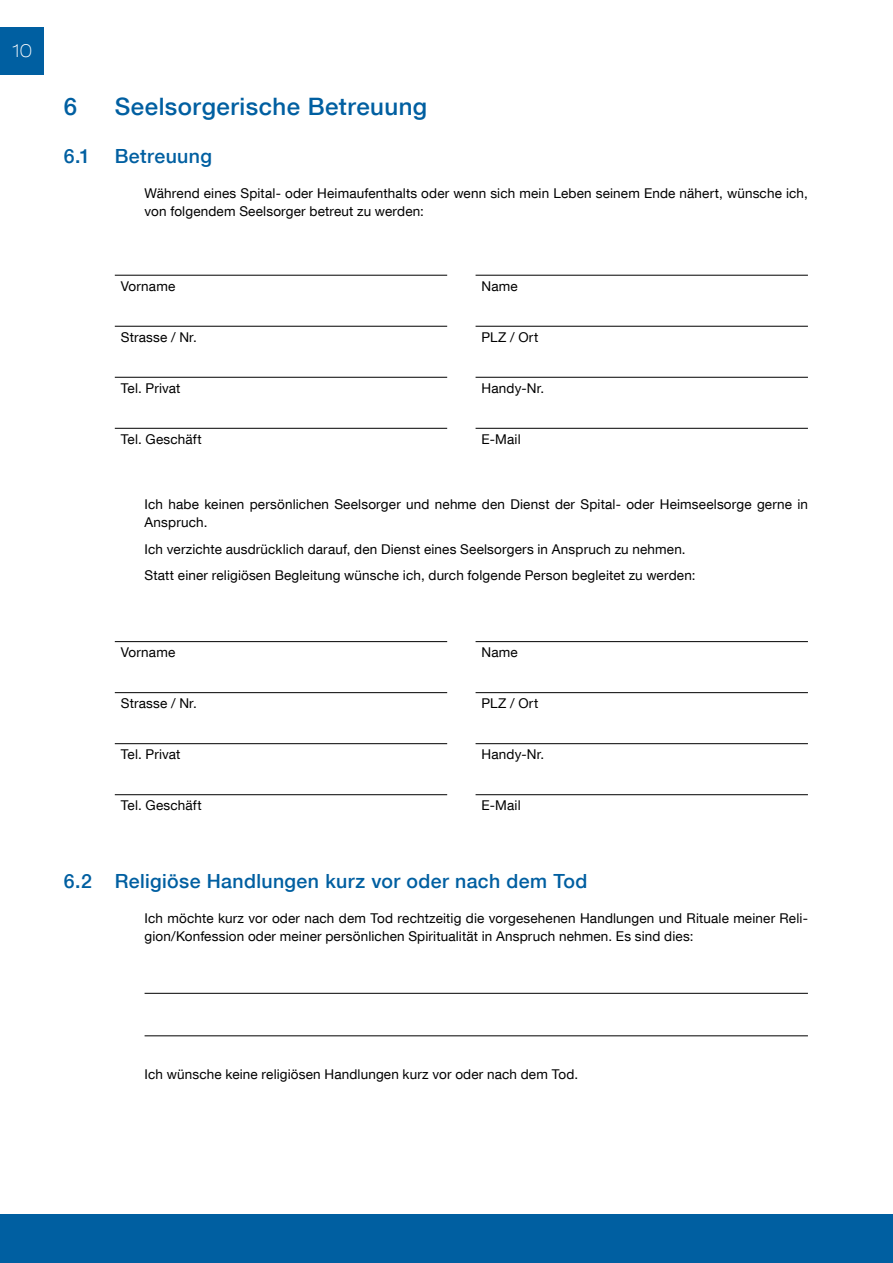
<style>
.page{position:relative;width:893px;height:1263px;background:#fff}
.page>*{position:absolute;margin:0;border:0;box-sizing:border-box;transform-origin:0 0}
.t1{font:500 24px "Helvetica Neue LT Com";letter-spacing:.02em;color:#005fa1}
.t2{font:500 19.5px "Helvetica Neue LT Com";letter-spacing:.02em;color:#005fa1}
.t3{font:100 expanded 18px "Helvetica Neue LT Com";color:#fff}
.Aufzählung_Checkbox{font:13.5px/18px "Helvetica Neue LT Com";letter-spacing:.01em;color:#000}
.Fliesstext_links{font:13.5px "Helvetica Neue LT Com";letter-spacing:.01em;color:#000}
</style>
<div class="page">
<div style="left:0;top:27px;width:44px;height:47px;background:#005fa1"></div>
<div style="left:0;top:1214px;width:893px;height:49px;background:#005fa1"></div>
<hr style="left:115px;top:326px;width:332px;height:1px;background:#000">
<hr style="left:115px;top:377px;width:332px;height:1px;background:#000">
<hr style="left:115px;top:428px;width:332px;height:1px;background:#000">
<hr style="left:476px;top:326px;width:332px;height:1px;background:#000">
<hr style="left:476px;top:377px;width:332px;height:1px;background:#000">
<hr style="left:476px;top:428px;width:332px;height:1px;background:#000">
<hr style="left:115px;top:275px;width:332px;height:1px;background:#000">
<hr style="left:476px;top:275px;width:332px;height:1px;background:#000">
<hr style="left:115px;top:692px;width:332px;height:1px;background:#000">
<hr style="left:115px;top:743px;width:332px;height:1px;background:#000">
<hr style="left:115px;top:794px;width:332px;height:1px;background:#000">
<hr style="left:476px;top:692px;width:332px;height:1px;background:#000">
<hr style="left:476px;top:743px;width:332px;height:1px;background:#000">
<hr style="left:476px;top:794px;width:332px;height:1px;background:#000">
<hr style="left:115px;top:641px;width:332px;height:1px;background:#000">
<hr style="left:476px;top:641px;width:332px;height:1px;background:#000">
<hr style="left:145px;top:993px;width:663px;height:1px;background:#000">
<hr style="left:145px;top:1035px;width:663px;height:1px;background:#000">
<h3 class="t3" style="left:12px;top:40px;width:21px">10</h3>
<p class="t1" style="left:64px;top:92px;width:15px">6</p>
<p class="t1" style="left:115px;top:92px;width:314px">Seelsorgerische Betreuung</p>
<p class="t2" style="left:64px;top:144px;width:28px">6.1</p>
<p class="t2" style="left:115px;top:144px;width:99px">Betreuung</p>
<p class="Aufzählung_Checkbox" style="left:145px;top:184px;width:665px">Während eines Spital- oder Heimaufenthalts oder wenn sich mein Leben seinem Ende nähert, wünsche ich, von folgendem Seelsorger betreut zu werden:</p>
<p class="Fliesstext_links" style="left:121px;top:278px;width:56px">Vorname</p>
<p class="Fliesstext_links" style="left:482px;top:278px;width:38px">Name</p>
<p class="Fliesstext_links" style="left:121px;top:329px;width:77px">Strasse / Nr.</p>
<p class="Fliesstext_links" style="left:482px;top:329px;width:58px">PLZ / Ort</p>
<p class="Fliesstext_links" style="left:121px;top:380px;width:61px">Tel. Privat</p>
<p class="Fliesstext_links" style="left:482px;top:380px;width:64px">Handy-Nr.</p>
<p class="Fliesstext_links" style="left:121px;top:431px;width:82px">Tel. Geschäft</p>
<p class="Fliesstext_links" style="left:482px;top:431px;width:41px">E-Mail</p>
<p class="Aufzählung_Checkbox" style="left:145px;top:495px;width:665px">Ich habe keinen persönlichen Seelsorger und nehme den Dienst der Spital- oder Heimseelsorge gerne in<br>Anspruch.</p>
<p class="Aufzählung_Checkbox" style="left:145px;top:540px;width:543px">Ich verzichte ausdrücklich darauf, den Dienst eines Seelsorgers in Anspruch zu nehmen.</p>
<p class="Aufzählung_Checkbox" style="left:145px;top:566px;width:552px">Statt einer religiösen Begleitung wünsche ich, durch folgende Person begleitet zu werden:</p>
<p class="Fliesstext_links" style="left:121px;top:644px;width:56px">Vorname</p>
<p class="Fliesstext_links" style="left:482px;top:644px;width:38px">Name</p>
<p class="Fliesstext_links" style="left:121px;top:695px;width:77px">Strasse / Nr.</p>
<p class="Fliesstext_links" style="left:482px;top:695px;width:58px">PLZ / Ort</p>
<p class="Fliesstext_links" style="left:121px;top:746px;width:61px">Tel. Privat</p>
<p class="Fliesstext_links" style="left:482px;top:746px;width:64px">Handy-Nr.</p>
<p class="Fliesstext_links" style="left:121px;top:797px;width:82px">Tel. Geschäft</p>
<p class="Fliesstext_links" style="left:482px;top:797px;width:41px">E-Mail</p>
<p class="t2" style="left:64px;top:869px;width:525px">6.2 Religiöse Handlungen kurz vor oder nach dem Tod</p>
<p class="Aufzählung_Checkbox" style="left:145px;top:908px;width:665px">Ich möchte kurz vor oder nach dem Tod rechtzeitig die vorgesehenen Handlungen und Rituale meiner Reli&shy;gion/Konfession oder meiner persönlichen Spiritualität in Anspruch nehmen. Es sind dies:</p>
<p class="Aufzählung_Checkbox" style="left:145px;top:1065px;width:435px">Ich wünsche keine religiösen Handlungen kurz vor oder nach dem Tod.</p>
</div>
